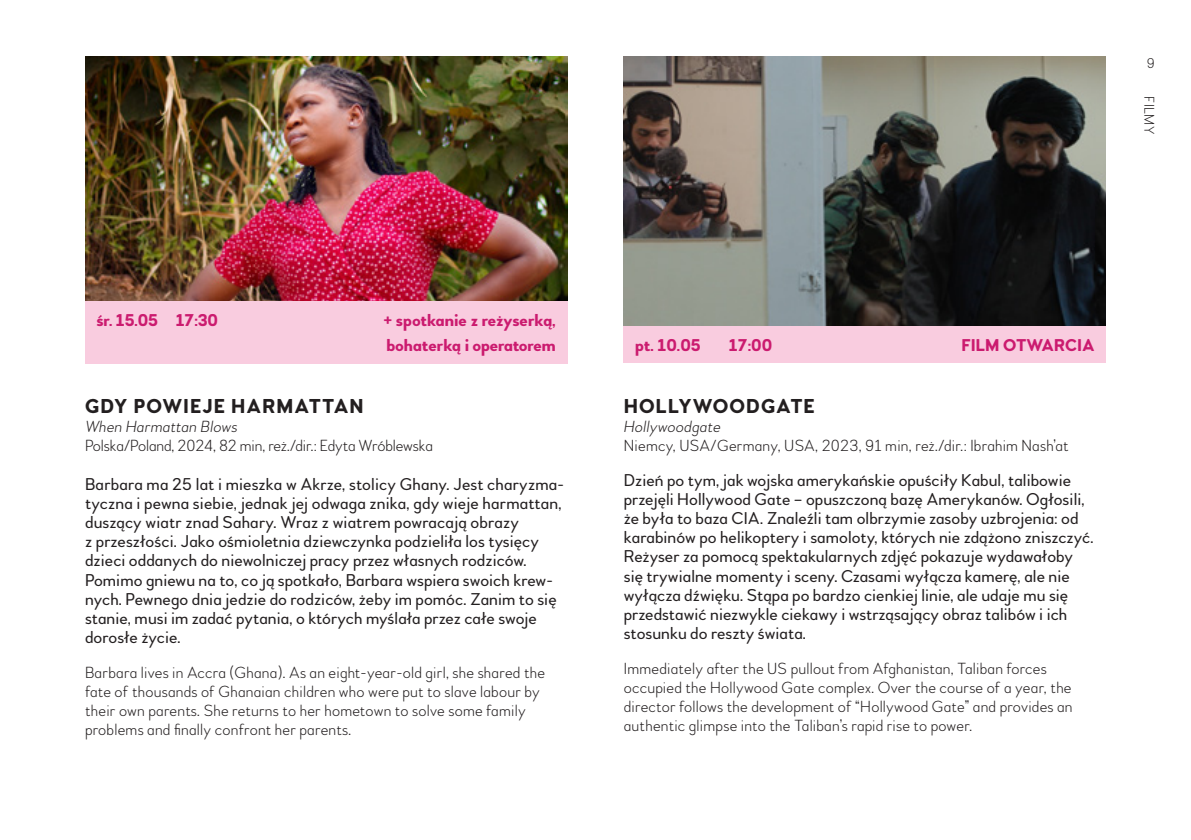
<style>
.page{position:relative;width:1191px;height:840px;background:#fff}
.page>*{position:absolute;margin:0;border:0;box-sizing:border-box;transform-origin:0 0}
.tytuł_filmu_PL{font:700 20px "Woodford Bourne";letter-spacing:.05em;color:#231f20}
.opis_filmu_PL{font:17px/19px "Woodford Bourne";letter-spacing:.005em;color:#231f20}
.lista_konkursow_tytul_PL{font:700 17px "Woodford Bourne";letter-spacing:-.01em;color:#cb1b6f}
.opis_filmu_EN{font:100 16px/19px "Woodford Bourne";letter-spacing:.015em;color:#231f20}
.creditsy{font:100 16px "Woodford Bourne";letter-spacing:.015em;color:#231f20}
.creditsy-2{font:100 16px "Woodford Bourne";letter-spacing:-.005em;color:#231f20}
.tytuł_filmu_PL-2{font:italic 100 16px "Woodford Bourne";letter-spacing:.015em;color:#231f20}
.opis_filmu_PL-2{font:100 14px "Woodford Bourne";letter-spacing:.03em;color:#231f20}
</style>
<div class="page">
<img style="left:624px;top:57px;width:482px;height:269px">
<img style="left:85px;top:57px;width:482px;height:243px">
<div style="left:624px;top:326px;width:482px;height:37px;background:#f9ccdf"></div>
<div style="left:85px;top:300px;width:482px;height:63px;background:#f9ccdf"></div>
<p class="opis_filmu_PL-2" style="left:1146px;top:55px;width:9px">9</p>
<p class="opis_filmu_PL-2" style="left:1157px;top:96px;width:39px;rotate:90deg">FILMY</p>
<p class="lista_konkursow_tytul_PL" style="left:96px;top:309px;width:123px">śr. 15.05 17:30</p>
<p class="lista_konkursow_tytul_PL" style="left:383px;top:309px;width:174px">+ spotkanie z reżyserką,</p>
<p class="lista_konkursow_tytul_PL" style="left:386px;top:335px;width:171px">bohaterką i operatorem</p>
<p class="tytuł_filmu_PL" style="left:85px;top:394px;width:280px">GDY POWIEJE HARMATTAN</p>
<p class="tytuł_filmu_PL-2" style="left:85px;top:417px;width:154px">When Harmattan Blows</p>
<p class="creditsy-2" style="left:85px;top:436px;width:349px">Polska/Poland, 2024, 82 min, reż./dir.: Edyta Wróblewska</p>
<p class="opis_filmu_PL" style="left:85px;top:475px;width:480px">Barbara ma 25 lat i mieszka w Akrze, stolicy Ghany. Jest charyzma&shy;tyczna i pewna siebie, jednak jej odwaga znika, gdy wieje harmattan, duszący wiatr znad Sahary. Wraz z wiatrem powracają obrazy<br>z przeszłości. Jako ośmioletnia dziewczynka podzieliła los tysięcy dzieci oddanych do niewolniczej pracy przez własnych rodziców.<br>Pomimo gniewu na to, co ją spotkało, Barbara wspiera swoich krew&shy;nych. Pewnego dnia jedzie do rodziców, żeby im pomóc. Zanim to się stanie, musi im zadać pytania, o których myślała przez całe swoje dorosłe życie.</p>
<p class="opis_filmu_EN" style="left:85px;top:662px;width:461px">Barbara lives in Accra (Ghana). As an eight-year-old girl, she shared the fate of thousands of Ghanaian children who were put to slave labour by their own parents. She returns to her hometown to solve some family problems and finally confront her parents.</p>
<p class="lista_konkursow_tytul_PL" style="left:635px;top:334px;width:67px">pt. 10.05</p>
<p class="lista_konkursow_tytul_PL" style="left:729px;top:334px;width:45px">17:00</p>
<p class="lista_konkursow_tytul_PL" style="left:961px;top:334px;width:135px">FILM OTWARCIA</p>
<p class="tytuł_filmu_PL" style="left:624px;top:394px;width:192px">HOLLYWOODGATE</p>
<p class="tytuł_filmu_PL-2" style="left:624px;top:417px;width:98px">Hollywoodgate</p>
<p class="creditsy" style="left:624px;top:436px;width:446px">Niemcy, USA/Germany, USA, 2023, 91 min, reż./dir.: Ibrahim Nash’at</p>
<p class="opis_filmu_PL" style="left:624px;top:471px;width:471px">Dzień po tym, jak wojska amerykańskie opuściły Kabul, talibowie przejęli Hollywood Gate – opuszczoną bazę Amerykanów. Ogłosili, że była to baza CIA. Znaleźli tam olbrzymie zasoby uzbrojenia: od karabinów po helikoptery i samoloty, których nie zdążono zniszczyć.<br>Reżyser za pomocą spektakularnych zdjęć pokazuje wydawałoby się trywialne momenty i sceny. Czasami wyłącza kamerę, ale nie wyłącza dźwięku. Stąpa po bardzo cienkiej linie, ale udaje mu się przedstawić niezwykle ciekawy i wstrząsający obraz talibów i ich stosunku do reszty świata.</p>
<p class="opis_filmu_EN" style="left:624px;top:658px;width:450px">Immediately after the US pullout from Afghanistan, Taliban forces occupied the Hollywood Gate complex. Over the course of a year, the director follows the development of “Hollywood Gate” and provides an authentic glimpse into the Taliban’s rapid rise to power.</p>
</div>
